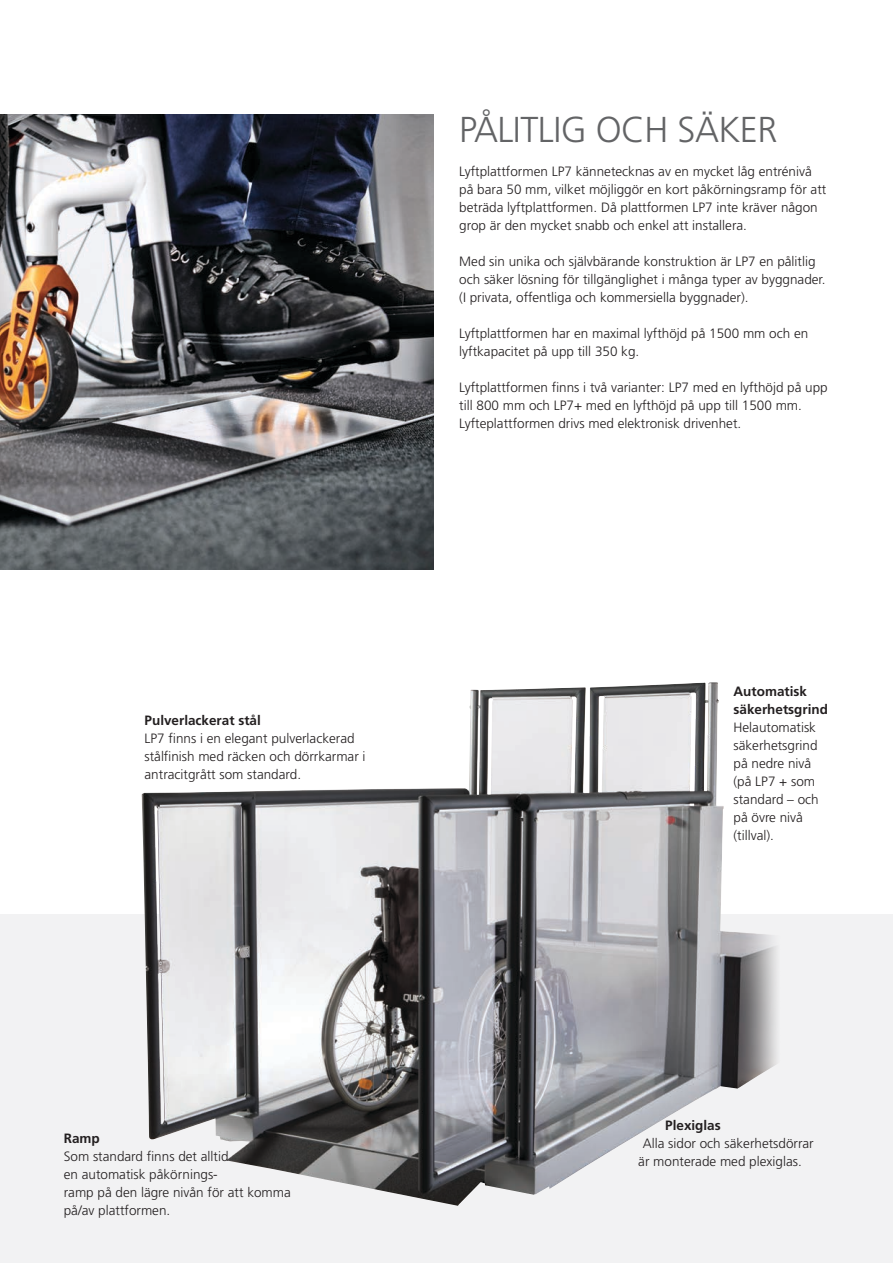
<style>
.page{position:relative;width:893px;height:1263px;background:#fff}
.page>*{position:absolute;margin:0;border:0;box-sizing:border-box;transform-origin:0 0}
.t1{font:300 36px "Frutiger LT Pro";letter-spacing:-.015em;color:#636466}
.t2{font:300 13.5px/18px "Frutiger LT Pro";color:#231f20}
.t3{font:700 13.5px/18px "Frutiger LT Pro";color:#231f20}
</style>
<div class="page">
<div style="left:0;top:914px;width:893px;height:349px;background:#f2f2f3"></div>
<img style="left:141px;top:682px;width:636px;height:524px">
<img style="left:0;top:115px;width:434px;height:455px">
<h1 class="t1" style="left:459px;top:108px;width:320px">PÅLITLIG OCH SÄKER</h1>
<p class="t2" style="left:459px;top:162px;width:369px">Lyftplattformen LP7 kännetecknas av en mycket låg entrénivå på bara 50 mm, vilket möjliggör en kort påkörningsramp för att beträda lyftplattformen. Då plattformen LP7 inte kräver någon grop är den mycket snabb och enkel att installera.</p>
<p class="t2" style="left:459px;top:252px;width:368px">Med sin unika och självbärande konstruktion är LP7 en pålitlig och säker lösning för tillgänglighet i många typer av byggnader. (I privata, offentliga och kommersiella byggnader).</p>
<p class="t2" style="left:459px;top:324px;width:351px">Lyftplattformen har en maximal lyfthöjd på 1500 mm och en lyftkapacitet på upp till 350 kg.</p>
<p class="t2" style="left:459px;top:378px;width:370px">Lyftplattformen finns i två varianter: LP7 med en lyfthöjd på upp till 800 mm och LP7+ med en lyfthöjd på upp till 1500 mm.<br>Lyfteplattformen drivs med elektronisk drivenhet.</p>
<p class="t3" style="left:145px;top:711px;width:118px">Pulverlackerat stål</p>
<p class="t2" style="left:145px;top:729px;width:223px">LP7 finns i en elegant pulverlackerad stålfinish med räcken och dörrkarmar i antracitgrått som standard.</p>
<p class="t3" style="left:733px;top:683px;width:96px">Automatisk säkerhetsgrind</p>
<p class="t2" style="left:733px;top:719px;width:87px">Helautomatisk säkerhetsgrind på nedre nivå (på LP7 + som standard – och på övre nivå (tillval).</p>
<p class="t3" style="left:64px;top:1129px;width:38px">Ramp</p>
<p class="t2" style="left:64px;top:1147px;width:229px">Som standard finns det alltid<br>en automatisk påkörnings-<br>ramp på den lägre nivån för att komma på/av plattformen.</p>
<p class="t3" style="left:665px;top:1116px;width:57px">Plexiglas</p>
<p class="t2" style="left:638px;top:1134px;width:177px;text-indent:4px">Alla sidor och säkerhetsdörrar är monterade med plexiglas.</p>
</div>
